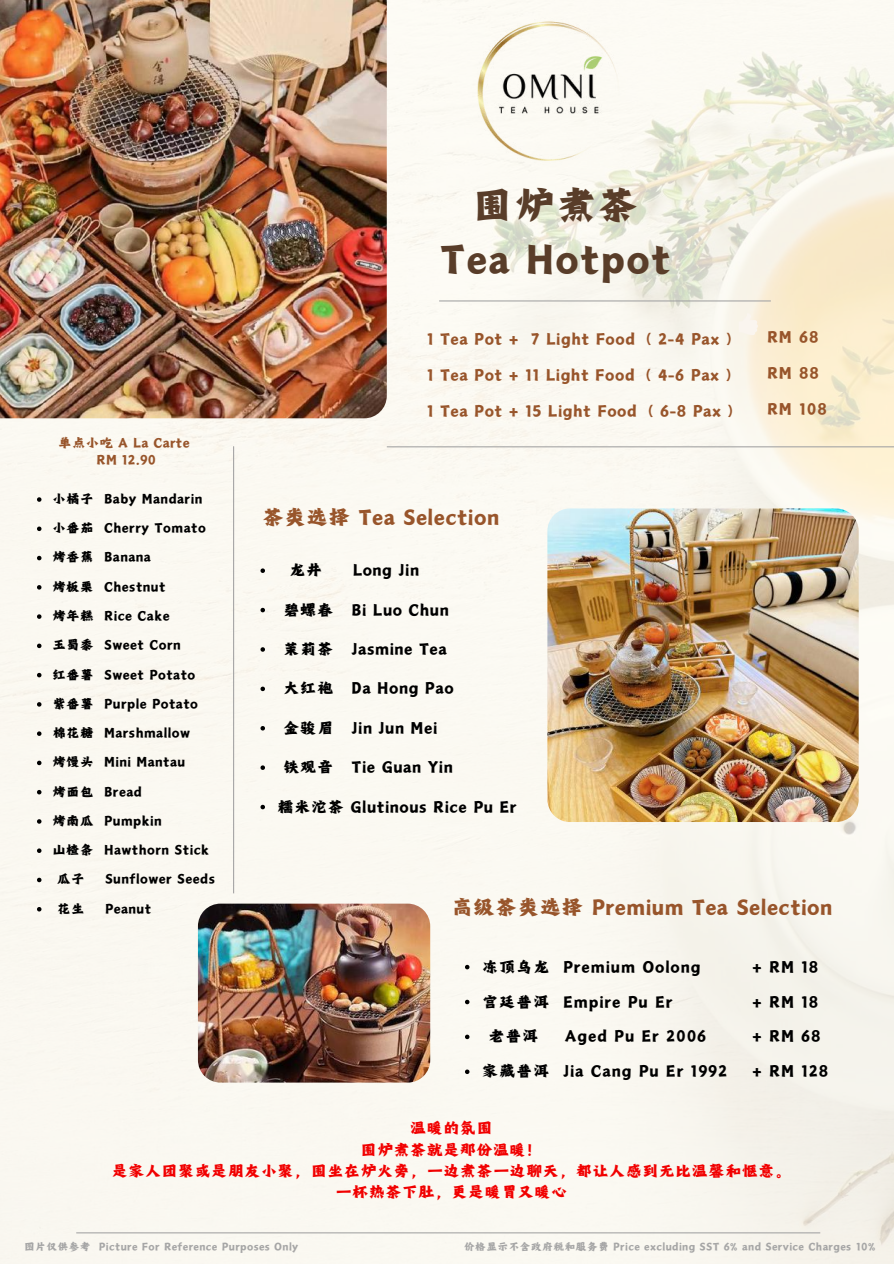
<style>
.page{position:relative;width:894px;height:1264px;background:#fff}
.page>*{position:absolute;margin:0;border:0;box-sizing:border-box;transform-origin:0 0}
.t1{font:45px/54px "Canva Mountains And Seas SC";letter-spacing:.03em;color:#593d29;text-align:center}
.t2{font:24px "Canva Mountains And Seas SC";letter-spacing:.02em;color:#98552b}
.t3{font:18px "Canva Mountains And Seas SC";letter-spacing:.03em;color:#000}
.t4{font:18px/34.8px "Canva Mountains And Seas SC";letter-spacing:.05em;color:#000}
.t5{font:18px/36px "Canva Mountains And Seas SC";letter-spacing:.03em;color:#98552b;text-align:justify}
.t6{font:18px/21.3px "Canva Mountains And Seas SC";letter-spacing:.02em;color:#f10000;text-align:center}
.t7{font:18px/36px "Canva Mountains And Seas SC";letter-spacing:.05em;color:#98552b}
.t8{font:15px "Canva Mountains And Seas SC";letter-spacing:.03em;color:#000}
.t9{font:15px/16.8px "Canva Mountains And Seas SC";letter-spacing:.02em;color:#98552b;text-align:center}
.t10{font:12px "Canva Mountains And Seas SC";letter-spacing:.03em;color:#a6a6a6}
</style>
<div class="page">
<img style="left:0;top:0;width:893px;height:1263px">
<img style="left:547px;top:508px;width:311px;height:314px">
<img style="left:198px;top:903px;width:232px;height:179px">
<img style="left:0;top:0;width:386px;height:418px">
<svg style="left:738px;top:313px;width:19px;height:22px"></svg>
<hr style="left:439px;top:300px;width:331px;height:1px;background:#a6a6a6">
<hr style="left:76px;top:1232px;width:744px;height:1px;background:#a6a6a6">
<img style="left:460px;top:1px;width:177px;height:177px">
<svg style="left:37px;top:497px;width:4px;height:5px"></svg>
<svg style="left:37px;top:526px;width:4px;height:5px"></svg>
<svg style="left:37px;top:556px;width:4px;height:4px"></svg>
<svg style="left:37px;top:585px;width:4px;height:4px"></svg>
<svg style="left:37px;top:614px;width:4px;height:5px"></svg>
<svg style="left:37px;top:643px;width:4px;height:5px"></svg>
<svg style="left:37px;top:673px;width:4px;height:4px"></svg>
<svg style="left:37px;top:702px;width:4px;height:4px"></svg>
<svg style="left:37px;top:731px;width:4px;height:5px"></svg>
<svg style="left:37px;top:760px;width:4px;height:5px"></svg>
<svg style="left:37px;top:790px;width:4px;height:4px"></svg>
<svg style="left:37px;top:819px;width:4px;height:4px"></svg>
<svg style="left:37px;top:848px;width:4px;height:5px"></svg>
<svg style="left:37px;top:877px;width:4px;height:5px"></svg>
<svg style="left:37px;top:907px;width:4px;height:4px"></svg>
<svg style="left:260px;top:568px;width:5px;height:5px"></svg>
<svg style="left:260px;top:608px;width:5px;height:4px"></svg>
<svg style="left:260px;top:647px;width:5px;height:4px"></svg>
<svg style="left:260px;top:686px;width:5px;height:5px"></svg>
<svg style="left:260px;top:726px;width:5px;height:4px"></svg>
<svg style="left:260px;top:765px;width:5px;height:5px"></svg>
<svg style="left:260px;top:804px;width:5px;height:5px"></svg>
<svg style="left:465px;top:964px;width:4px;height:5px"></svg>
<svg style="left:465px;top:999px;width:4px;height:5px"></svg>
<svg style="left:465px;top:1034px;width:4px;height:5px"></svg>
<svg style="left:465px;top:1069px;width:4px;height:5px"></svg>
<hr style="left:386px;top:446px;width:507px;height:1px;background:#a6a6a6">
<hr style="left:233px;top:446px;width:1px;height:447px;background:#a6a6a6">
<h1 class="t1" style="left:440px;top:178px;width:232px">围炉煮茶<br>Tea Hotpot</h1>
<p class="t9" style="left:58px;top:434px;width:133px">单点小吃 A La Carte<br>RM 12.90</p>
<p class="t8" style="left:52px;top:491px;width:151px">小橘子 Baby Mandarin</p>
<p class="t8" style="left:52px;top:520px;width:155px">小番茄 Cherry Tomato</p>
<p class="t8" style="left:52px;top:549px;width:100px">烤香蕉 Banana</p>
<p class="t8" style="left:52px;top:578px;width:115px">烤板栗 Chestnut</p>
<p class="t8" style="left:52px;top:608px;width:119px">烤年糕 Rice Cake</p>
<p class="t8" style="left:52px;top:637px;width:130px">玉蜀黍 Sweet Corn</p>
<p class="t8" style="left:52px;top:666px;width:144px">红番薯 Sweet Potato</p>
<p class="t8" style="left:52px;top:695px;width:147px">紫番薯 Purple Potato</p>
<p class="t8" style="left:52px;top:725px;width:139px">棉花糖 Marshmallow</p>
<p class="t8" style="left:52px;top:754px;width:134px">烤馒头 Mini Mantau</p>
<p class="t8" style="left:52px;top:783px;width:91px">烤面包 Bread</p>
<p class="t8" style="left:52px;top:812px;width:111px">烤南瓜 Pumpkin</p>
<p class="t8" style="left:52px;top:842px;width:158px">山楂条 Hawthorn Stick</p>
<p class="t8" style="left:57px;top:871px;width:29px">瓜子</p>
<p class="t8" style="left:105px;top:871px;width:111px">Sunflower Seeds</p>
<p class="t8" style="left:57px;top:900px;width:29px">花生</p>
<p class="t8" style="left:105px;top:900px;width:48px">Peanut</p>
<p class="t5" style="left:426px;top:321px;width:318px">1 Tea Pot + 7 Light Food（ 2-4 Pax ）1 Tea Pot + 11 Light Food（ 4-6 Pax ）1 Tea Pot + 15 Light Food（ 6-8 Pax ）</p>
<p class="t7" style="left:766px;top:318px;width:61px">RM 68<br>RM 88<br>RM 108</p>
<h2 class="t2" style="left:262px;top:505px;width:238px">茶类选择 Tea Selection</h2>
<p class="t3" style="left:289px;top:561px;width:34px">龙井</p>
<p class="t3" style="left:352px;top:561px;width:68px">Long Jin</p>
<p class="t3" style="left:283px;top:600px;width:167px">碧螺春 Bi Luo Chun</p>
<p class="t3" style="left:283px;top:639px;width:165px">茉莉茶 Jasmine Tea</p>
<p class="t3" style="left:283px;top:679px;width:172px">大红袍 Da Hong Pao</p>
<p class="t3" style="left:283px;top:718px;width:155px">金骏眉 Jin Jun Mei</p>
<p class="t3" style="left:283px;top:757px;width:171px">铁观音 Tie Guan Yin</p>
<p class="t3" style="left:277px;top:797px;width:240px">糯米沱茶 Glutinous Rice Pu Er</p>
<h2 class="t2" style="left:451px;top:894px;width:382px">高级茶类选择 Premium Tea Selection</h2>
<p class="t4" style="left:482px;top:948px;width:220px">冻顶乌龙 Premium Oolong</p>
<p class="t4" style="left:482px;top:983px;width:192px">宫廷普洱 Empire Pu Er</p>
<p class="t3" style="left:488px;top:1026px;width:52px">老普洱</p>
<p class="t4" style="left:482px;top:1018px;width:246px;text-indent:83px">Aged Pu Er 2006家藏普洱 Jia Cang Pu Er 1992</p>
<p class="t4" style="left:752px;top:948px;width:77px">+ RM 18 + RM 18 + RM 68 + RM 128</p>
<p class="t6" style="left:112px;top:1117px;width:680px">温暖的氛围<br>围炉煮茶就是那份温暖！<br>是家人团聚或是朋友小聚，围坐在炉火旁，一边煮茶一边聊天，都让人感到无比温馨和惬意。一杯热茶下肚，更是暖胃又暖心</p>
<p class="t10" style="left:24px;top:1240px;width:276px">图片仅供参考 Picture For Reference Purposes Only</p>
<p class="t10" style="left:464px;top:1240px;width:413px">价格显示不含政府税和服务费 Price excluding SST 6% and Service Charges 10%</p>
</div>
